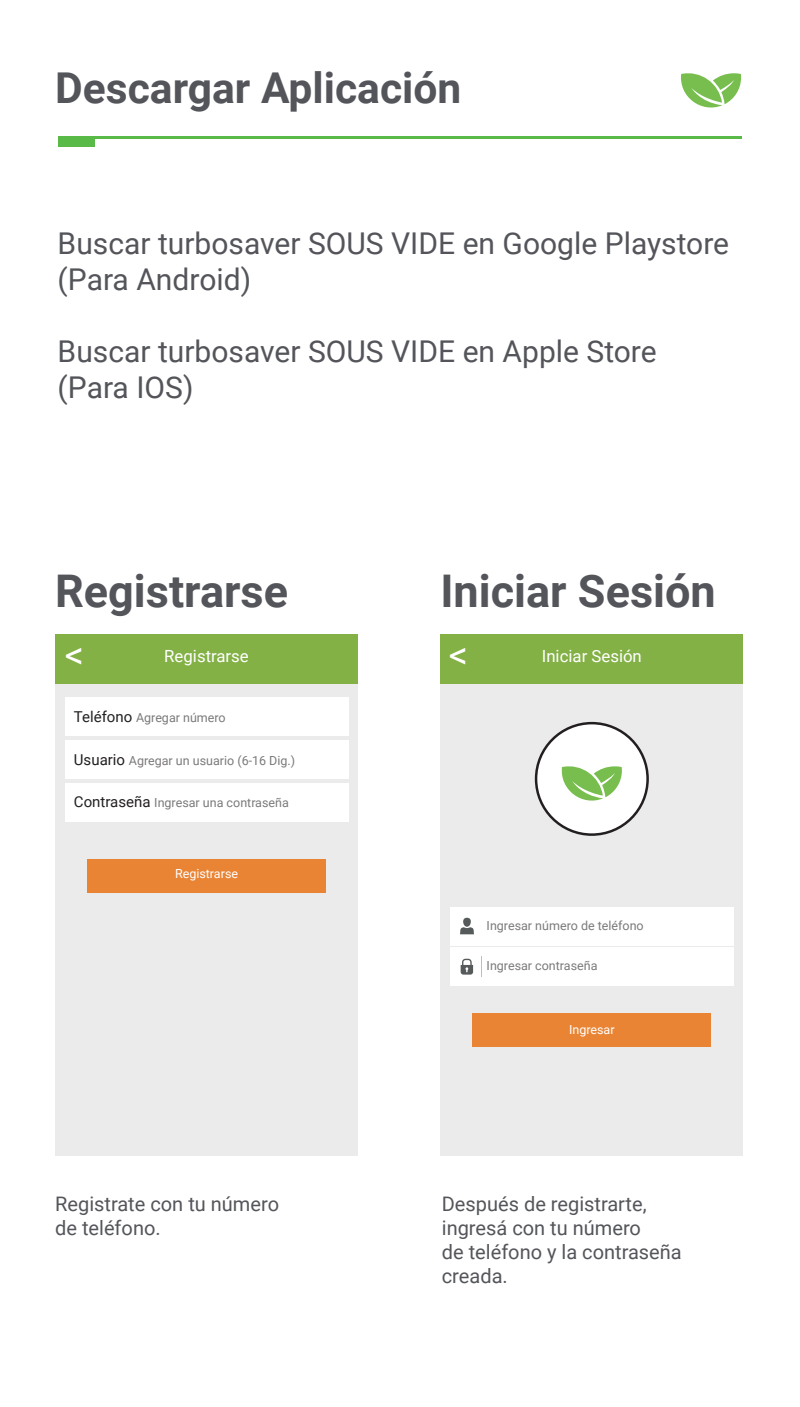
<style>
.page{position:relative;width:800px;height:1407px;background:#fff}
.page>*{position:absolute;margin:0;border:0;box-sizing:border-box;transform-origin:0 0}
.t1{font:700 45px "Roboto";color:#54555a}
.t2{font:700 42.5px "Roboto";color:#54555a}
.t3{font:38px "Roboto";color:#fff}
.t4{font:30px/36px "Roboto";color:#54555a}
.t5{font:20px/24px "Roboto";color:#54555a}
.t6{font:16.75px "Roboto";color:#fff}
.t7{font:12.5px "Roboto";color:rgb(35 31 32/.6)}
.t8{font:12.5px "Roboto";color:#fff}
.s1{font-size:15px;color:#231f20}
</style>
<div class="page">
<div style="left:55px;top:634px;width:303px;height:521px;background:#ebebeb"></div>
<div style="left:87px;top:858px;width:238px;height:34px;background:#ea8435"></div>
<div style="left:65px;top:697px;width:283px;height:39px;background:#fff"></div>
<div style="left:65px;top:740px;width:283px;height:39px;background:#fff"></div>
<div style="left:65px;top:783px;width:283px;height:38px;background:#fff"></div>
<div style="left:55px;top:634px;width:303px;height:50px;background:#83b146"></div>
<div style="left:440px;top:634px;width:303px;height:521px;background:#ebebeb"></div>
<div style="left:450px;top:906px;width:283px;height:39px;background:#fff"></div>
<div style="left:450px;top:947px;width:283px;height:38px;background:#fff"></div>
<div style="left:440px;top:634px;width:303px;height:50px;background:#83b146"></div>
<div style="left:536px;top:723px;width:111px;height:111px;background:#fff;border-radius:50%"></div>
<div style="left:534px;top:722px;width:114px;height:114px;border:2px solid #231f20;border-radius:50%"></div>
<div style="left:472px;top:1013px;width:238px;height:34px;background:#ea8435"></div>
<div style="left:463px;top:917px;width:7px;height:9px;background:#575a5b;border-radius:50%"></div>
<svg style="left:460px;top:927px;width:13px;height:7px"></svg>
<svg style="left:460px;top:958px;width:13px;height:16px"></svg>
<svg style="left:681px;top:73px;width:59px;height:35px"></svg>
<svg style="left:561px;top:766px;width:60px;height:35px"></svg>
<div style="left:58px;top:136px;width:36px;height:11px;background:#59ba47"></div>
<hr style="left:58px;top:136px;width:682px;height:3px;background:#59ba47">
<h2 class="t2" style="left:55px;top:58px;width:407px">Descargar Aplicación</h2>
<h3 class="t4" style="left:58px;top:224px;width:672px">Buscar turbosaver SOUS VIDE en Google Playstore (Para Android)</h3>
<h3 class="t4" style="left:58px;top:332px;width:600px">Buscar turbosaver SOUS VIDE en Apple Store (Para IOS)</h3>
<h1 class="t1" style="left:55px;top:559px;width:234px">Registrarse</h1>
<h3 class="t3" style="left:65px;top:628px;width:21px">&lt;</h3>
<h3 class="t6" style="left:164px;top:644px;width:86px">Registrarse</h3>
<p class="t7" style="left:74px;top:708px;width:153px"><span class="s1">Teléfono</span> Agregar número</p>
<p class="t7" style="left:74px;top:751px;width:223px"><span class="s1">Usuario</span> Agregar un usuario (6-16 Dig.)</p>
<p class="t7" style="left:74px;top:793px;width:216px"><span class="s1">Contraseña</span> Ingresar una contraseña</p>
<p class="t8" style="left:175px;top:864px;width:64px">Registrarse</p>
<h3 class="t5" style="left:55px;top:1190px;width:225px">Registrate con tu número de teléfono.</h3>
<h1 class="t1" style="left:440px;top:559px;width:277px">Iniciar Sesión</h1>
<h3 class="t3" style="left:448px;top:628px;width:21px">&lt;</h3>
<h3 class="t6" style="left:541px;top:644px;width:101px">Iniciar Sesión</h3>
<p class="t7" style="left:486px;top:916px;width:158px">Ingresar número de teléfono</p>
<p class="t7" style="left:486px;top:957px;width:112px">Ingresar contraseña</p>
<p class="t8" style="left:568px;top:1020px;width:47px">Ingresar</p>
<h3 class="t5" style="left:441px;top:1190px;width:241px">Después de registrarte, ingresá con tu número<br>de teléfono y la contraseña creada.</h3>
</div>
